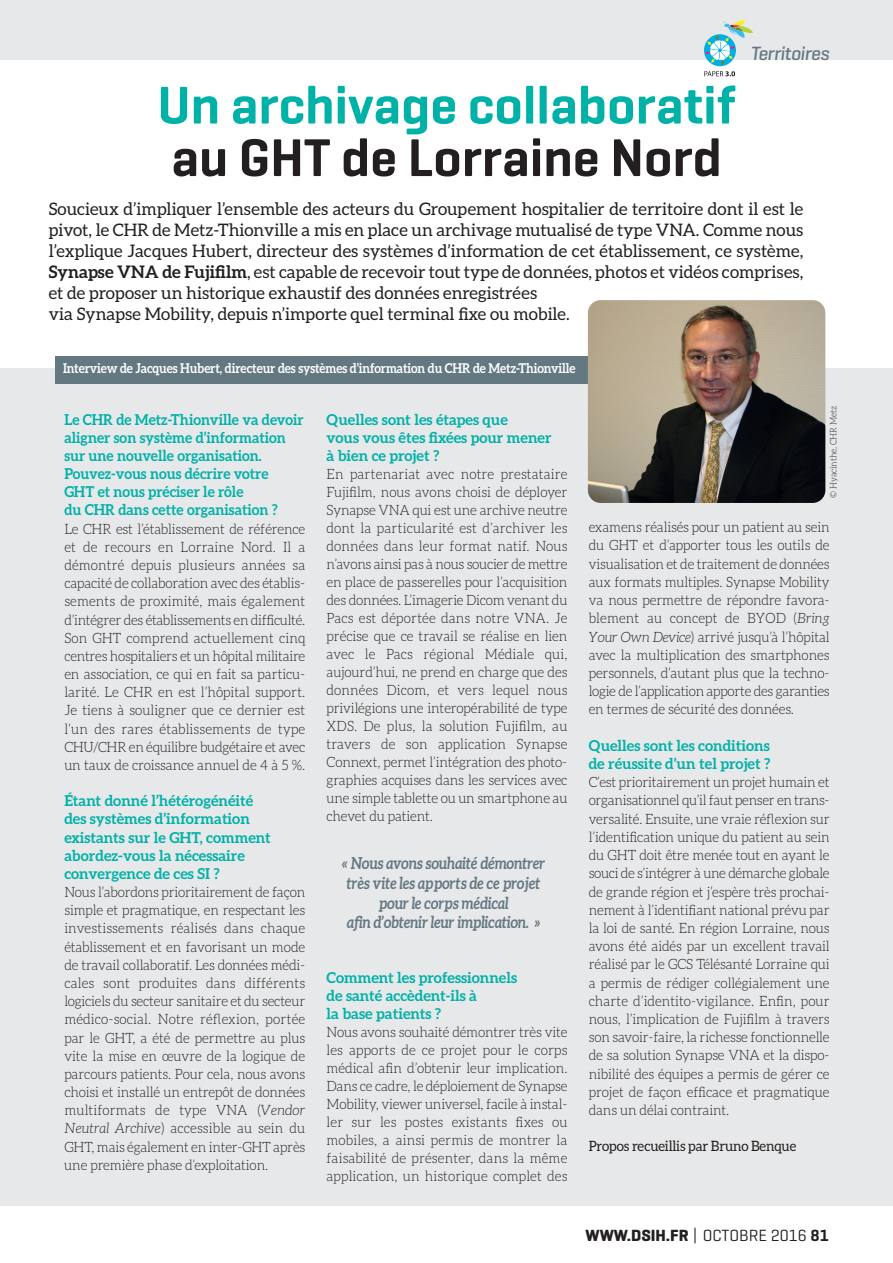
<style>
.page{position:relative;width:893px;height:1263px;background:#fff}
.page>*{position:absolute;margin:0;border:0;box-sizing:border-box;transform-origin:0 0}
.t1{font:600 54px "Geogrotesque";color:#00b1a8}
.t2{font:600 54px "Geogrotesque";color:#231f20}
.t3{font:italic 500 19.5px "Geogrotesque";letter-spacing:-.025em;color:#647882}
.t4{font:17.25px/21px "Aleo";color:#231f20}
.t5{font:italic 700 16.5px/19.5px "Aleo";letter-spacing:-.02em;color:#647882;text-align:center;scale:.85 1}
.t6{font:700 16.5px "Geogrotesque";color:#231f20}
.t7{font:700 15px/18.1px "Aleo";color:#00b1a8}
.t8{font:700 15px/18.1px "Aleo";color:#00b1a8;scale:.95 1}
.t9{font:300 14.25px/18.1px "Aleo";letter-spacing:-.01em;color:#231f20;text-align:justify;scale:.95 1}
.t10{font:14.25px "Aleo";letter-spacing:-.01em;color:#231f20;scale:.95 1}
.t11{font:700 13.5px "Aleo";letter-spacing:-.01em;color:#fff;scale:.9 1}
.t12{font:300 9px "Aleo";letter-spacing:-.01em;color:#231f20;scale:.95 1}
.s1{font-weight:700}
.s2{font-style:italic}
.s3{font-family:"Helvetica Neue";font-weight:300;font-stretch:condensed;font-size:21px}
.s4{font-weight:400}
.s5{font-weight:600}
</style>
<div class="page">
<div style="left:0;top:369px;width:893px;height:837px;background:#e7e8e9"></div>
<div style="left:0;top:0;width:893px;height:60px;background:#e7e8e9"></div>
<div style="left:55px;top:356px;width:534px;height:28px;background:#647882"></div>
<svg style="left:704px;top:71px;width:31px;height:5px"></svg>
<svg style="left:704px;top:34px;width:32px;height:32px"></svg>
<svg style="left:705px;top:20px;width:48px;height:45px"></svg>
<img style="left:588px;top:300px;width:237px;height:203px;border-radius:13px">
<h1 class="t1" style="left:157px;top:87px;width:580px">Un archivage collaboratif</h1>
<h1 class="t2" style="left:171px;top:139px;width:552px">au GHT de Lorraine Nord</h1>
<h2 class="t3" style="left:750px;top:47px;width:80px">Territoires</h2>
<p class="t4" style="left:49px;top:200px;width:756px">Soucieux d’impliquer l’ensemble des acteurs du Groupement hospitalier de territoire dont il est le pivot, le CHR de Metz-Thionville a mis en place un archivage mutualisé de type VNA. Comme nous l’explique Jacques Hubert, directeur des systèmes d’information de cet établissement, ce système, <span class="s1">Synapse VNA de Fujifilm</span>, est capable de recevoir tout type de données, photos et vidéos comprises, et de proposer un historique exhaustif des données enregistrées<br>via Synapse Mobility, depuis n’importe quel terminal fixe ou mobile.</p>
<p class="t11" style="left:63px;top:364px;width:571px">Interview de Jacques Hubert, directeur des systèmes d’information du CHR de Metz-Thionville</p>
<p class="t8" style="left:64px;top:411px;width:253px">Le CHR de Metz-Thionville va devoir aligner son système d’information sur une nouvelle organisation.<br>Pouvez-vous nous décrire votre<br>GHT et nous préciser le rôle<br>du CHR dans cette organisation ?</p>
<p class="t9" style="left:64px;top:521px;width:255px">Le CHR est l’établissement de référence et de recours en Lorraine Nord. Il a démontré depuis plusieurs années sa capacité de collaboration avec des établis&shy;sements de proximité, mais également d’intégrer des établissements en difficulté.<br>Son GHT comprend actuellement cinq centres hospitaliers et un hôpital militaire en association, ce qui en fait sa particu&shy;larité. Le CHR en est l’hôpital support.<br>Je tiens à souligner que ce dernier est l’un des rares établissements de type CHU/CHR en équilibre budgétaire et avec un taux de croissance annuel de 4 à 5 %.</p>
<p class="t7" style="left:64px;top:793px;width:208px">Étant donné l’hétérogénéité des systèmes d’information existants sur le GHT, comment abordez-vous la nécessaire convergence de ces SI ?</p>
<p class="t9" style="left:64px;top:884px;width:255px">Nous l’abordons prioritairement de façon simple et pragmatique, en respectant les investissements réalisés dans chaque établissement et en favorisant un mode de travail collaboratif. Les données médi&shy;cales sont produites dans différents logiciels du secteur sanitaire et du secteur médico-social. Notre réflexion, portée par le GHT, a été de permettre au plus vite la mise en œuvre de la logique de parcours patients. Pour cela, nous avons choisi et installé un entrepôt de données multiformats de type VNA (<span class="s2">Vendor Neutral Archive</span>) accessible au sein du GHT, mais également en inter-GHT après une première phase d’exploitation.</p>
<p class="t7" style="left:327px;top:411px;width:227px">Quelles sont les étapes que<br>vous vous êtes fixées pour mener à bien ce projet ?</p>
<p class="t9" style="left:327px;top:466px;width:255px">En partenariat avec notre prestataire Fujifilm, nous avons choisi de déployer Synapse VNA qui est une archive neutre dont la particularité est d’archiver les données dans leur format natif. Nous n’avons ainsi pas à nous soucier de mettre en place de passerelles pour l’acquisition des données. L’imagerie Dicom venant du Pacs est déportée dans notre VNA. Je précise que ce travail se réalise en lien avec le Pacs régional Médiale qui, aujourd’hui, ne prend en charge que des données Dicom, et vers lequel nous privilégions une interopérabilité de type XDS. De plus, la solution Fujifilm, au travers de son application Synapse Connext, permet l’intégration des photo&shy;graphies acquises dans les services avec une simple tablette ou un smartphone au chevet du patient.</p>
<p class="t5" style="left:342px;top:855px;width:241px">« Nous avons souhaité démontrer très vite les apports de ce projet pour le corps médical<br>afin d’obtenir leur implication. »</p>
<p class="t7" style="left:327px;top:969px;width:192px">Comment les professionnels de santé accèdent-ils à<br>la base patients ?</p>
<p class="t9" style="left:327px;top:1024px;width:255px">Nous avons souhaité démontrer très vite les apports de ce projet pour le corps médical afin d’obtenir leur implication.<br>Dans ce cadre, le déploiement de Synapse Mobility, viewer universel, facile à instal&shy;ler sur les postes existants fixes ou mobiles, a ainsi permis de montrer la faisabilité de présenter, dans la même application, un historique complet des</p>
<p class="t12" style="left:830px;top:498px;width:98px;rotate:-90deg">© Hyacinthe, CHR Metz</p>
<p class="t9" style="left:589px;top:519px;width:255px">examens réalisés pour un patient au sein du GHT et d’apporter tous les outils de visualisation et de traitement de données aux formats multiples. Synapse Mobility va nous permettre de répondre favora&shy;blement au concept de BYOD (<span class="s2">Bring Your Own Device</span>) arrivé jusqu’à l’hôpital avec la multiplication des smartphones personnels, d’autant plus que la techno&shy;logie de l’application apporte des garanties en termes de sécurité des données.</p>
<p class="t7" style="left:589px;top:737px;width:183px">Quelles sont les conditions de réussite d’un tel projet ?</p>
<p class="t9" style="left:589px;top:774px;width:255px">C’est prioritairement un projet humain et organisationnel qu’il faut penser en trans&shy;versalité. Ensuite, une vraie réflexion sur l’identification unique du patient au sein du GHT doit être menée tout en ayant le souci de s’intégrer à une démarche globale de grande région et j’espère très prochai&shy;nement à l’identifiant national prévu par la loi de santé. En région Lorraine, nous avons été aidés par un excellent travail réalisé par le GCS Télésanté Lorraine qui a permis de rédiger collégialement une charte d’identito-vigilance. Enfin, pour nous, l’implication de Fujifilm à travers son savoir-faire, la richesse fonctionnelle de sa solution Synapse VNA et la dispo&shy;nibilité des équipes a permis de gérer ce projet de façon efficace et pragmatique dans un délai contraint.</p>
<p class="t10" style="left:589px;top:1141px;width:220px">Propos recueillis par Bruno Benque</p>
<p class="t6" style="left:586px;top:1230px;width:245px">WWW.DSIH.FR <span class="s3">|</span> <span class="s4">OCTOBRE 2016</span> <span class="s5">81</span></p>
</div>
